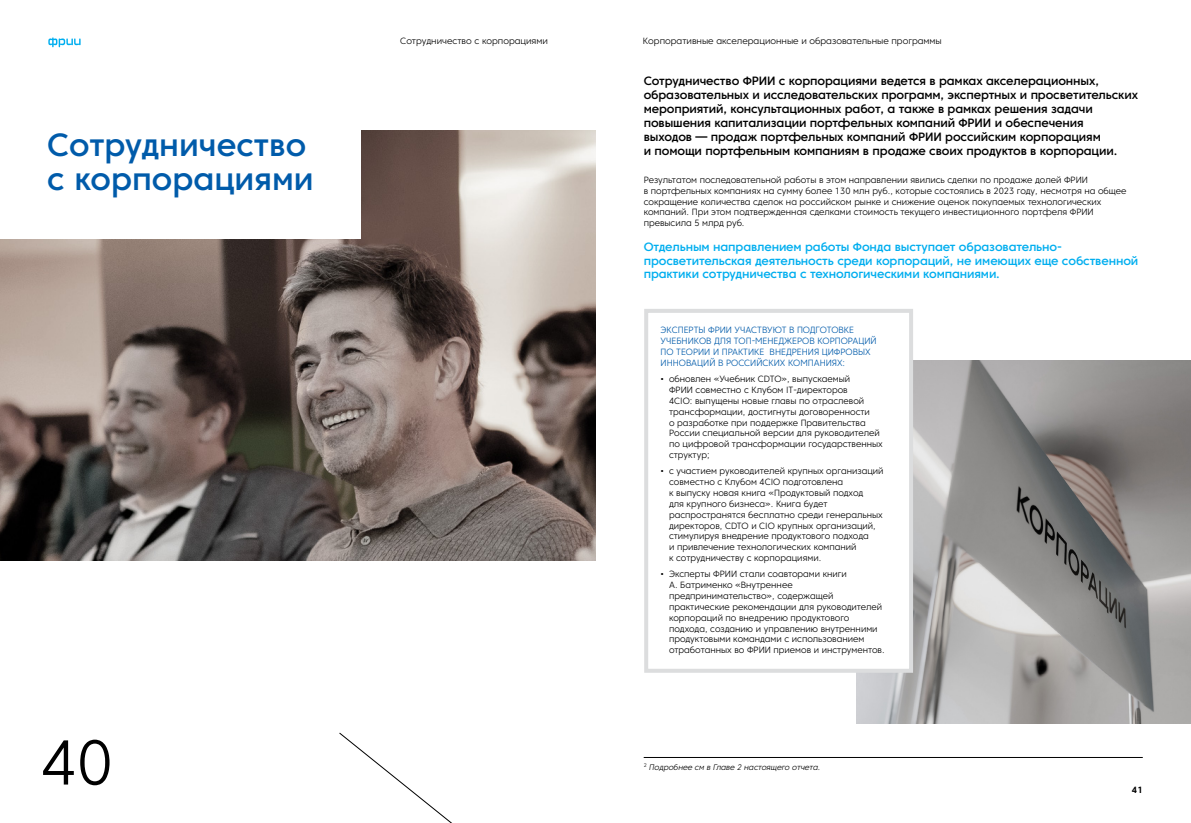
<style>
.page{position:relative;width:1191px;height:823px;background:#fff}
.page>*{position:absolute;margin:0;border:0;box-sizing:border-box;transform-origin:0 0}
.t1{font:300 63px "Core Sans C 35";color:#000}
.t2{font:500 32px/34px "Core Sans C 55";color:#005baa}
.t3{font:500 12px/13.8px "Core Sans C 55";letter-spacing:-.01em;color:#000}
.t4{font:500 12px/13.8px "Core Sans C 55";letter-spacing:-.01em;color:#00aeef}
.t5{font:300 9px/10.8px "Core Sans C 35";color:#000}
.t6{font:300 9px/10.8px "Core Sans C 35";color:#005baa}
.t7{font:700 9px "Core Sans C 65";color:#000}
.t8{font:8px "Core Sans C 35 Light It";color:#000}
</style>
<div class="page">
<img style="left:0;top:131px;width:595px;height:429px">
<img style="left:856px;top:360px;width:335px;height:363px">
<div style="left:0;top:123px;width:361px;height:115px;background:#fff"></div>
<svg style="left:48px;top:37px;width:33px;height:10px"></svg>
<div style="left:644px;top:308px;width:269px;height:364px;background:#fff;border:4px solid #dcddde"></div>
<svg style="left:339px;top:732px;width:112px;height:90px"></svg>
<hr style="left:643px;top:756px;width:499px;height:1px;background:#000">
<h2 class="t2" style="left:47px;top:127px;width:268px">Сотрудничество с корпорациями</h2>
<h1 class="t1" style="left:41px;top:722px;width:74px">40</h1>
<p class="t5" style="left:400px;top:35px;width:149px">Сотрудничество с корпорациями</p>
<p class="t5" style="left:643px;top:35px;width:300px">Корпоративные акселерационные и образовательные программы</p>
<p class="t3" style="left:643px;top:74px;width:496px">Сотрудничество ФРИИ с корпорациями ведется в рамках акселерационных, образовательных и исследовательских программ, экспертных и просветительских мероприятий, консультационных работ, а также в рамках решения задачи повышения капитализации портфельных компаний ФРИИ и обеспечения<br>выходов — продаж портфельных компаний ФРИИ российским корпорациям<br>и помощи портфельным компаниям в продаже своих продуктов в корпорации.</p>
<p class="t5" style="left:643px;top:174px;width:484px">Результатом последовательной работы в этом направлении явились сделки по продаже долей ФРИИ<br>в портфельных компаниях на сумму более 130 млн руб., которые состоялись в 2023 году, несмотря на общее сокращение количества сделок на российском рынке и снижение оценок покупаемых технологических компаний. При этом подтвержденная сделками стоимость текущего инвестиционного портфеля ФРИИ<br>превысила 5 млрд руб.</p>
<h3 class="t4" style="left:643px;top:239px;width:496px">Отдельным направлением работы Фонда выступает образовательно&shy;просветительская деятельность среди корпораций, не имеющих еще собственной практики сотрудничества с технологическими компаниями.</h3>
<p class="t6" style="left:660px;top:324px;width:217px;text-indent:74px">уч аствуют в п одготовке<br>уч ебников для топ-м енеджеров корпораций по теории и п рактике внедрения цифровых инноваций в российских компаниях:</p>
<p class="t5" style="left:669px;top:373px;width:183px;text-indent:-9px">• обновлен «Учебник CDTO», выпускаемый<br>ФРИИ</p>
<p class="t6" style="left:660px;top:324px;width:13px">Эксп</p>
<p class="t6" style="left:683px;top:324px;width:32px">ерты ФРИИ</p>
<p class="t5" style="left:669px;top:384px;width:215px;text-indent:27px">совместно с Клубом IТ-директоров<br>4CIO: выпущены новые главы по отраслевой трансформации, достигнуты договоренности<br>о разработке при поддержке Правительства России специальной версии для руководителей по цифровой трансформации государственных структур;</p>
<p class="t5" style="left:669px;top:465px;width:216px;text-indent:-9px">• с участием руководителей крупных организаций совместно с Клубом 4CIO подготовлена<br>к выпуску новая книга «Продуктовый подход<br>для крупного бизнеса». Книга будет распространятся бесплатно среди генеральных директоров, CDTO и CIO крупных организаций, стимулируя внедрение продуктового подхода<br>и привлечение технологических компаний<br>к сотрудничеству с корпорациями.</p>
<p class="t5" style="left:660px;top:568px;width:60px">• Эксперты ФРИИ</p>
<p class="t5" style="left:669px;top:568px;width:215px;text-indent:71px">стали соавторами книги<br>А. Батрименко «Внутреннее предпринимательство», содержащей практические рекомендации для руководителей корпораций по внедрению продуктового подхода, созданию и управлению внутренними продуктовыми командами с использованием отработанных во ФРИИ</p>
<p class="t5" style="left:773px;top:644px;width:113px">приемов и инструментов.</p>
<p class="t8" style="left:643px;top:762px;width:178px"><sup>2</sup> Подробнее см в Главе 2 настоящего отчета.</p>
<p class="t7" style="left:1132px;top:784px;width:12px">41</p>
</div>
